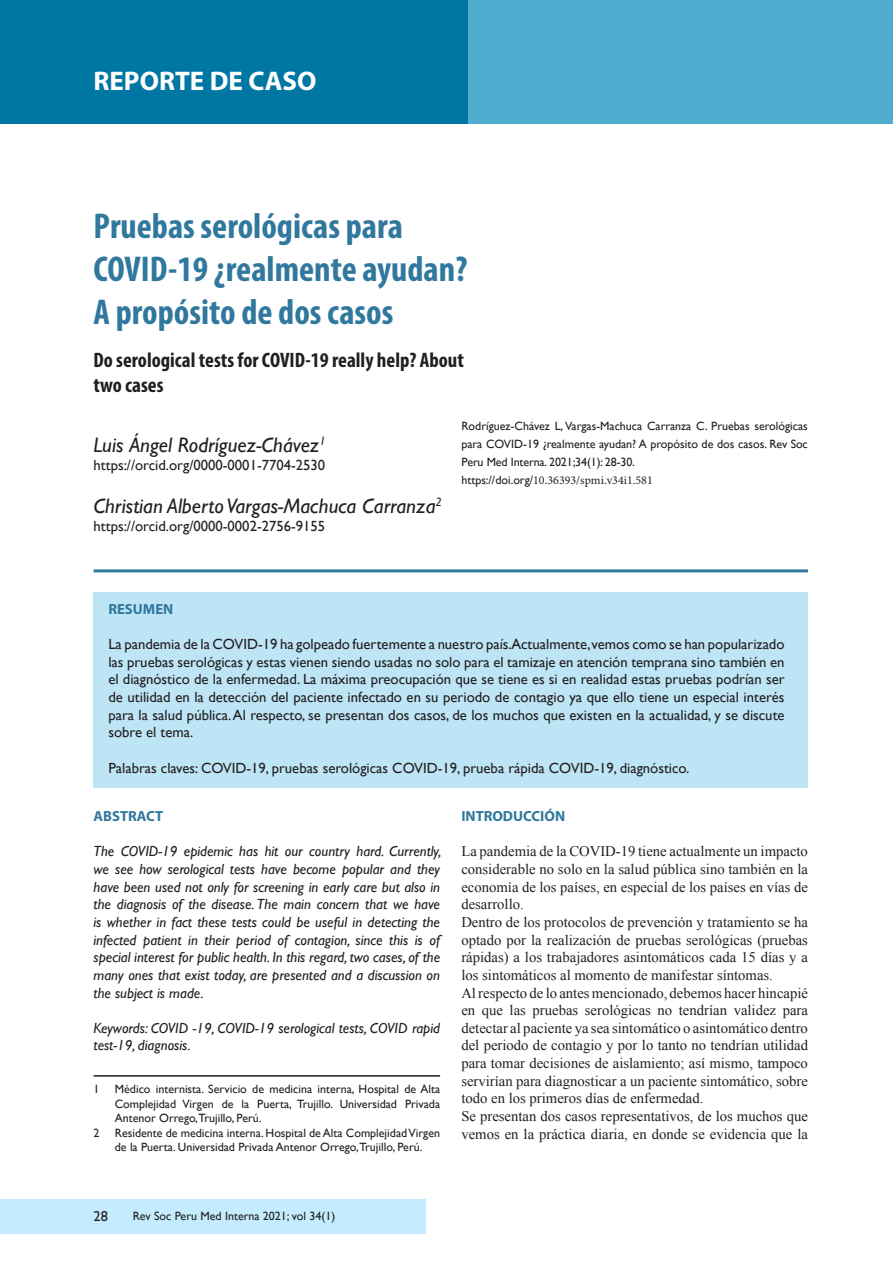
<style>
.page{position:relative;width:893px;height:1263px;background:#fff}
.page>*{position:absolute;margin:0;border:0;box-sizing:border-box;transform-origin:0 0}
.t1{font:700 condensed 36px/43.2px "Myriad Pro";color:#30789e}
.t2{font:700 27px "Myriad Pro";color:#fff}
.t3{font:italic 21px "Gill Sans";color:#231f20}
.t4{font:700 condensed 21px/25.2px "Myriad Pro";color:#231f20}
.t5{font:14.7px/17.7px "Times New Roman";color:#231f20;text-align:justify}
.t6{font:14.7px/17.7px "Gill Sans";color:#231f20;text-align:justify}
.t7{font:italic 14.7px/17.7px "Gill Sans";color:#231f20;text-align:justify}
.t8{font:700 14.7px "Myriad Pro";color:#30789e}
.t9{font:14.4px "Gill Sans";color:#231f20}
.t10{font:12px/14.4px "Gill Sans";color:#231f20}
.s1{font-family:"Minion Pro"}
</style>
<div class="page">
<div style="left:0;top:0;width:893px;height:123px;background:#4faecf"></div>
<div style="left:0;top:0;width:468px;height:123px;background:#0077a3"></div>
<div style="left:0;top:1199px;width:425px;height:34px;background:#c4ecfe"></div>
<hr style="left:94px;top:1075px;width:346px;height:1px;background:#231f20">
<hr style="left:94px;top:569px;width:714px;height:3px;background:#30789e">
<div style="left:94px;top:592px;width:714px;height:196px;background:#bee5f6"></div>
<p class="t2" style="left:94px;top:64px;width:224px">REPORTE DE CASO</p>
<p class="t1" style="left:94px;top:203px;width:375px">Pruebas serológicas para<br>COVID-19 ¿realmente ayudan?<br>A propósito de dos casos</p>
<p class="t4" style="left:94px;top:347px;width:372px">Do serological tests for COVID-19 really help? About two cases</p>
<p class="t3" style="left:94px;top:433px;width:234px">Luis Ángel Rodríguez-Chávez<sup>1</sup></p>
<p class="t6" style="left:94px;top:456px;width:233px">https://orcid.org/0000-0001-7704-2530</p>
<p class="t3" style="left:94px;top:494px;width:350px">Christian Alberto Vargas-Machuca Carranza<sup>2</sup></p>
<p class="t6" style="left:94px;top:517px;width:233px">https://orcid.org/0000-0002-2756-9155</p>
<p class="t10" style="left:461px;top:417px;width:348px;line-height:17.9px">Rodríguez-Chávez L, Vargas-Machuca Carranza C. Pruebas serológicas para COVID-19 ¿realmente ayudan? A propósito de dos casos. Rev Soc Peru Med Interna. 2021;34(1): 28-30. https://doi.org/<span class="s1">10.36393/spmi.v34i1.581</span></p>
<p class="t8" style="left:108px;top:599px;width:66px">RESUMEN</p>
<p class="t6" style="left:108px;top:635px;width:678px">La pandemia de la COVID-19 ha golpeado fuertemente a nuestro país.Actualmente, vemos como se han popularizado las pruebas serológicas y estas vienen siendo usadas no solo para el tamizaje en atención temprana sino también en el diagnóstico de la enfermedad. La máxima preocupación que se tiene es si en realidad estas pruebas podrían ser de utilidad en la detección del paciente infectado en su periodo de contagio ya que ello tiene un especial interés para la salud pública. Al respecto, se presentan dos casos, de los muchos que existen en la actualidad, y se discute sobre el tema.</p>
<p class="t6" style="left:108px;top:759px;width:583px">Palabras claves: COVID-19, pruebas serológicas COVID-19, prueba rápida COVID-19, diagnóstico.</p>
<p class="t8" style="left:94px;top:806px;width:71px">ABSTRACT</p>
<p class="t7" style="left:94px;top:842px;width:349px">The COVID-19 epidemic has hit our country hard. Currently, we see how serological tests have become popular and they have been used not only for screening in early care but also in the diagnosis of the disease. The main concern that we have is whether in fact these tests could be useful in detecting the infected patient in their period of contagion, since this is of special interest for public health. In this regard, two cases, of the many ones that exist today, are presented and a discussion on the subject is made.</p>
<p class="t7" style="left:94px;top:1019px;width:348px">Keywords: COVID -19, COVID-19 serological tests, COVID rapid test-19, diagnosis.</p>
<p class="t8" style="left:461px;top:806px;width:105px">INTRODUCCIÓN</p>
<p class="t5" style="left:461px;top:842px;width:348px">La pandemia de la COVID-19 tiene actualmente un impacto considerable no solo en la salud pública sino también en la economía de los países, en especial de los países en vías de desarrollo.</p>
<p class="t5" style="left:461px;top:913px;width:348px">Dentro de los protocolos de prevención y tratamiento se ha optado por la realización de pruebas serológicas (pruebas rápidas) a los trabajadores asintomáticos cada 15 días y a los sintomáticos al momento de manifestar síntomas.</p>
<p class="t5" style="left:461px;top:983px;width:348px">Al respecto de lo antes mencionado, debemos hacer hincapié en que las pruebas serológicas no tendrían validez para detectar al paciente ya sea sintomático o asintomático dentro del periodo de contagio y por lo tanto no tendrían utilidad para tomar decisiones de aislamiento; así mismo, tampoco servirían para diagnosticar a un paciente sintomático, sobre todo en los primeros días de enfermedad.</p>
<p class="t5" style="left:461px;top:1107px;width:348px">Se presentan dos casos representativos, de los muchos que vemos en la práctica diaria, en donde se evidencia que la</p>
<p class="t10" style="left:94px;top:1082px;width:7px">1</p>
<p class="t10" style="left:115px;top:1082px;width:327px;text-align:justify">Médico internista. Servicio de medicina interna, Hospital de Alta Complejidad Virgen de la Puerta, Trujillo. Universidad Privada Antenor Orrego,Trujillo, Perú.</p>
<p class="t10" style="left:94px;top:1125px;width:7px">2</p>
<p class="t10" style="left:115px;top:1125px;width:327px">Residente de medicina interna. Hospital de Alta Complejidad Virgen de la Puerta. Universidad Privada Antenor Orrego,Trujillo, Perú.</p>
<p class="t9" style="left:94px;top:1208px;width:16px">28</p>
<p class="t10" style="left:133px;top:1209px;width:204px">Rev Soc Peru Med Interna 2021; vol 34(1)</p>
</div>
